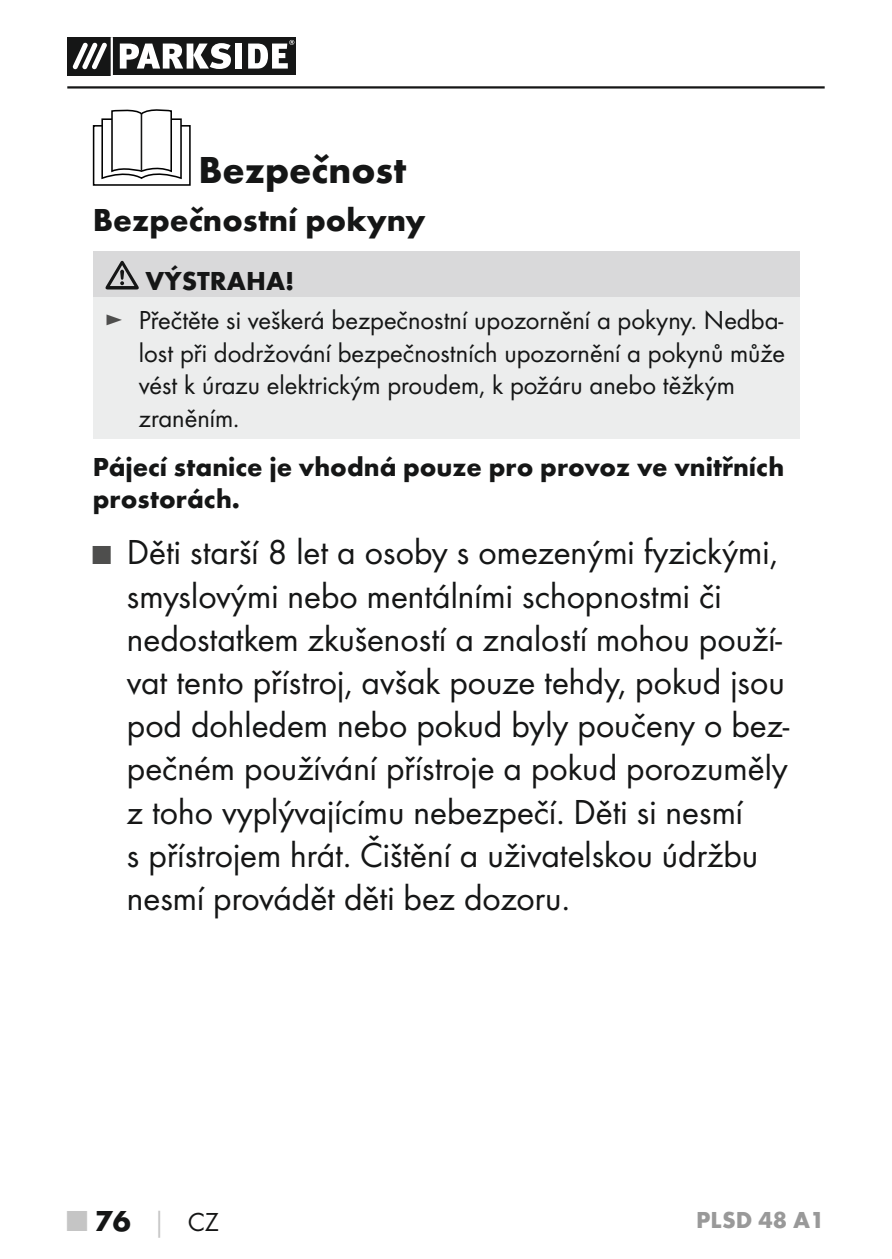
<style>
.page{position:relative;width:892px;height:1259px;background:#fff}
.page>*{position:absolute;margin:0;border:0;box-sizing:border-box;transform-origin:0 0}
.t1{font:700 39px "Futura";color:#151616}
.t2{font:36px/43.2px "Futura Boo";color:#151616}
.t3{font:700 33px "Futura";color:#151616}
.t4{font:700 30px "Futura";color:#151616}
.t5{font:27px/32.4px "Futura Boo";color:#151616}
.t6{font:700 27px/32.4px "Futura";color:#151616}
.t7{font:700 24px "Futura";color:#999}
.s1{color:#4e4e4d}
.s2{font-size:27px;color:#4e4e4d}
.s3{color:#c5c5c5}
.s4{font-size:27px;color:#c5c5c5}
.s5{font-family:"Futura Boo";font-weight:400;font-size:27px}
</style>
<div class="page">
<hr style="left:67px;top:86px;width:757px;height:3px;background:#151616">
<svg style="left:67px;top:38px;width:229px;height:37px"></svg>
<hr style="left:111px;top:38px;width:2px;height:37px;background:#fff">
<div style="left:93px;top:125px;width:98px;height:61px;border:2px solid #000"></div>
<svg style="left:101px;top:109px;width:82px;height:71px"></svg>
<hr style="left:141px;top:114px;width:1px;height:57px;background:#151616">
<div style="left:93px;top:252px;width:706px;height:45px;background:#d9d9da"></div>
<div style="left:93px;top:297px;width:706px;height:141px;background:#eceded"></div>
<svg style="left:105px;top:261px;width:34px;height:28px"></svg>
<p class="t1" style="left:198px;top:146px;width:209px">Bezpečnost</p>
<p class="t3" style="left:93px;top:200px;width:334px">Bezpečnostní pokyny</p>
<p class="t6" style="left:145px;top:264px;width:150px">VÝSTRAHA!</p>
<p class="t5" style="left:139px;top:304px;width:647px;text-indent:-34px"><span class="s1">►</span> Přečtěte si veškerá bezpečnostní upozornění a pokyny. Nedba&shy;lost při dodržování bezpečnostních upozornění a pokynů může vést k úrazu elektrickým proudem, k požáru anebo těžkým zraněním.</p>
<p class="t6" style="left:93px;top:450px;width:692px">Pájecí stanice je vhodná pouze pro provoz ve vnitřních prostorách.</p>
<p class="t2" style="left:127px;top:530px;width:664px;text-indent:-34px"><span class="s2">■</span> Děti starší 8 let a osoby s omezenými fyzickými, smyslovými nebo mentálními schopnostmi či nedostatkem zkušeností a znalostí mohou použí&shy;vat tento přístroj, avšak pouze tehdy, pokud jsou pod dohledem nebo pokud byly poučeny o bez&shy;pečném používání přístroje a pokud porozuměly z toho vyplývajícímu nebezpečí. Děti si nesmí<br>s přístrojem hrát. Čištění a uživatelskou údržbu nesmí provádět děti bez dozoru.</p>
<p class="t4" style="left:67px;top:1202px;width:153px"><span class="s3">■</span> 76 <span class="s4">│</span> <span class="s5">CZ</span></p>
<p class="t7" style="left:696px;top:1204px;width:130px">PLSD 48 A1</p>
</div>
